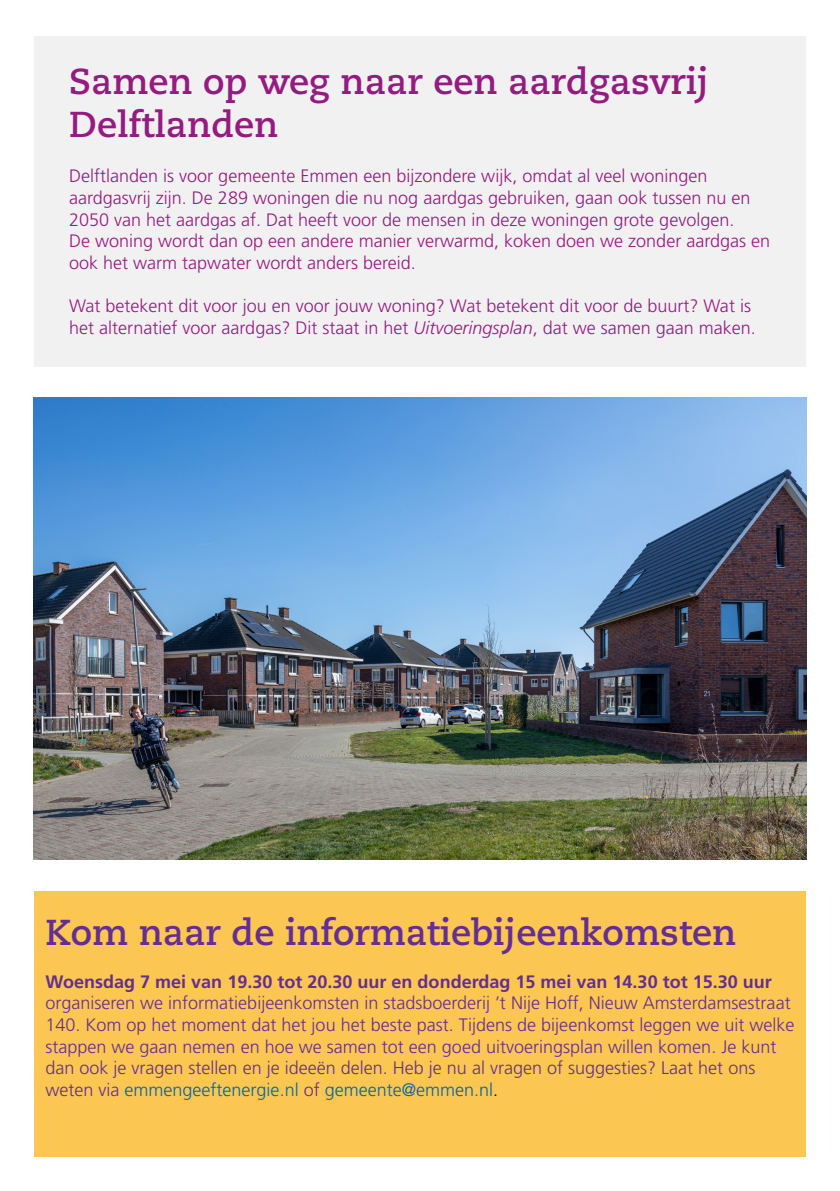
<style>
.page{position:relative;width:840px;height:1191px;background:#fff}
.page>*{position:absolute;margin:0;border:0;box-sizing:border-box;transform-origin:0 0}
.t1{font:700 36px/43.2px "Caecilia LT Std";color:#951b81}
.t2{font:700 36px "Caecilia LT Std";color:#632f90}
.t3{font:300 18px/21.6px "Frutiger LT Std";color:#951b81}
.t4{font:300 18px/21.6px "Frutiger LT Std";color:#632f90}
.s1{font-style:italic}
.s2{font-weight:700}
.s3{color:#0166a5}
.s4{color:#000}
</style>
<div class="page">
<div style="left:34px;top:36px;width:771px;height:330px;background:#f2f1f2"></div>
<div style="left:34px;top:891px;width:771px;height:266px;background:#fcc653"></div>
<img style="left:33px;top:397px;width:773px;height:463px">
<p class="t1" style="left:69px;top:60px;width:641px">Samen op weg naar een aardgasvrij<br>Delftlanden</p>
<p class="t3" style="left:69px;top:166px;width:682px">Delftlanden is voor gemeente Emmen een bijzondere wijk, omdat al veel woningen aardgasvrij zijn. De 289 woningen die nu nog aardgas gebruiken, gaan ook tussen nu en<br>2050 van het aardgas af. Dat heeft voor de mensen in deze woningen grote gevolgen.</p>
<p class="t3" style="left:69px;top:230px;width:702px">De woning wordt dan op een andere manier verwarmd, koken doen we zonder aardgas en ook het warm tapwater wordt anders bereid.</p>
<p class="t3" style="left:69px;top:295px;width:688px">Wat betekent dit voor jou en voor jouw woning? Wat betekent dit voor de buurt? Wat is het alternatief voor aardgas? Dit staat in het <span class="s1">Uitvoeringsplan</span>, dat we samen gaan maken.</p>
<p class="t2" style="left:45px;top:911px;width:692px">Kom naar de informatiebijeenkomsten</p>
<p class="t4" style="left:45px;top:971px;width:750px"><span class="s2">Woensdag 7 mei van 19.30 tot 20.30 uur en donderdag 15 mei van 14.30 tot 15.30 uur </span>organiseren we informatiebijeenkomsten in stadsboerderij ’t Nije Hoff, Nieuw Amsterdamsestraat 140. Kom op het moment dat het jou het beste past. Tijdens de bijeenkomst leggen we uit welke stappen we gaan nemen en hoe we samen tot een goed uitvoeringsplan willen komen. Je kunt dan ook je vragen stellen en je ideeën delen. Heb je nu al vragen of suggesties? Laat het ons weten via <span class="s3">emmengeeftenergie.nl</span> of <span class="s3">gemeente@emmen.nl</span><span class="s4">.</span></p>
</div>
